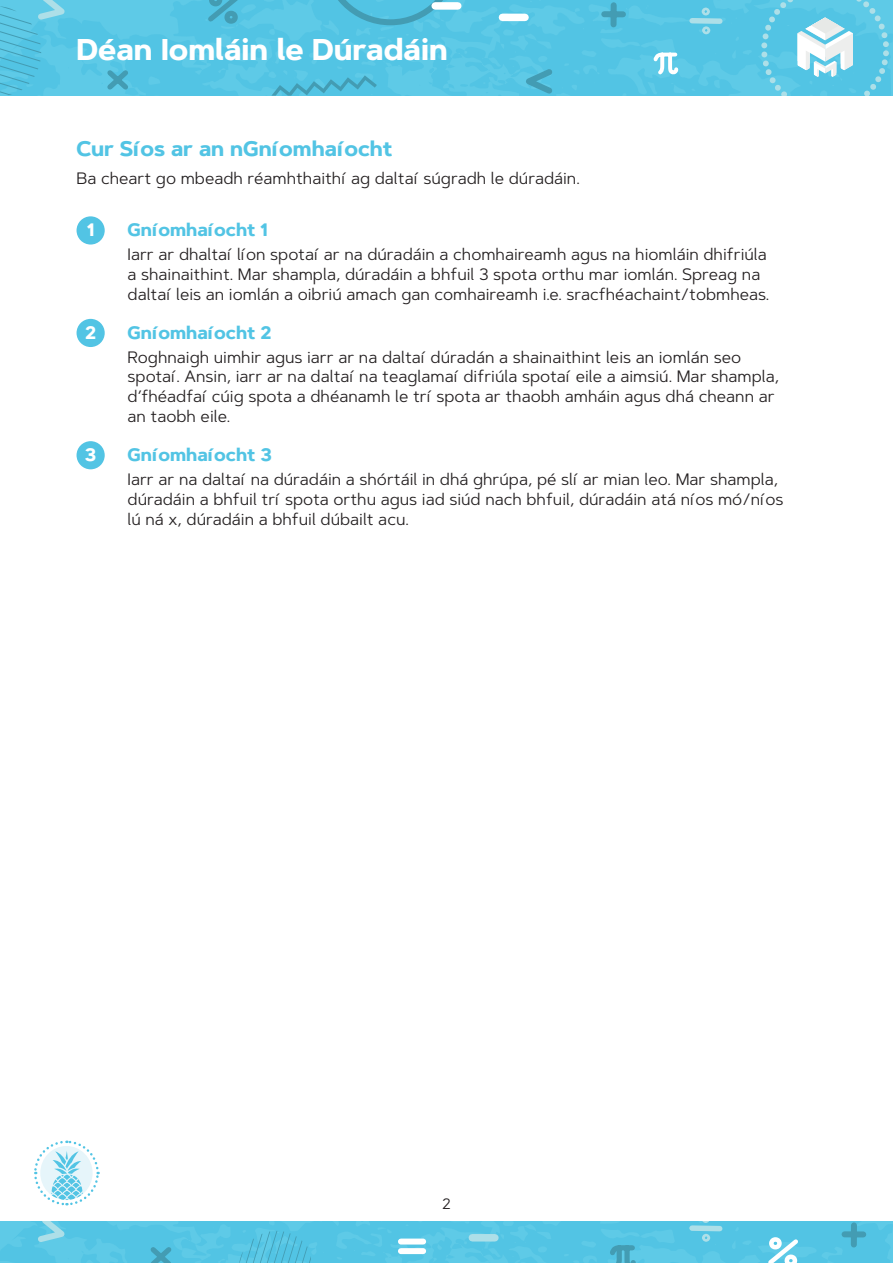
<style>
.page{position:relative;width:893px;height:1263px;background:#fff}
.page>*{position:absolute;margin:0;border:0;box-sizing:border-box;transform-origin:0 0}
.t1{font:700 30px "Artegra Sans";color:#fff}
.H2_Number{font:700 21px "Artegra Sans";color:#52c4e4}
.H3_Number{font:700 18px "Artegra Sans";color:#52c4e4}
.H3_Number-2{font:700 18px "Artegra Sans";color:#fff}
.Body{font:16.5px/19.8px "Artegra Sans";color:#231f20}
.t2{font:15px "Artegra Sans";color:#231f20}
</style>
<div class="page">
<svg style="left:0;top:0;width:893px;height:96px;background:#56c6e5"></svg>
<svg style="left:271px;top:75px;width:106px;height:21px;background:#4fbbd9"></svg>
<svg style="left:0;top:0;width:75px;height:94px;background:#5ac6e3"></svg>
<svg style="left:514px;top:64px;width:43px;height:32px"></svg>
<div style="left:502px;top:14px;width:23px;height:7px;background:#fff"></div>
<svg style="left:686px;top:5px;width:39px;height:32px"></svg>
<div style="left:604px;top:11px;width:19px;height:6px;background:#439cb3"></div>
<div style="left:610px;top:5px;width:7px;height:19px;background:#439cb3"></div>
<svg style="left:652px;top:51px;width:28px;height:27px"></svg>
<svg style="left:203px;top:0;width:40px;height:28px"></svg>
<svg style="left:323px;top:0;width:135px;height:25px;background:#51bdda"></svg>
<svg style="left:103px;top:65px;width:30px;height:29px"></svg>
<svg style="left:761px;top:0;width:128px;height:96px;background:#75cfe7"></svg>
<div style="left:435px;top:2px;width:23px;height:8px;background:#fff"></div>
<svg style="left:0;top:1221px;width:893px;height:42px;background:#59c6e4"></svg>
<svg style="left:34px;top:1140px;width:66px;height:66px"></svg>
<div style="left:77px;top:216px;width:28px;height:29px;background:#52c4e4;border-radius:50%"></div>
<div style="left:77px;top:319px;width:28px;height:28px;background:#52c4e4;border-radius:50%"></div>
<div style="left:77px;top:441px;width:28px;height:28px;background:#52c4e4;border-radius:50%"></div>
<h1 class="t1" style="left:77px;top:28px;width:373px">Déan Iomláin le Dúradáin</h1>
<p class="H2_Number" style="left:77px;top:133px;width:318px">Cur Síos ar an nGníomhaíocht</p>
<p class="Body" style="left:77px;top:168px;width:505px">Ba cheart go mbeadh réamhthaithí ag daltaí súgradh le dúradáin.</p>
<p class="H3_Number-2" style="left:87px;top:216px;width:9px">1</p>
<p class="H3_Number" style="left:128px;top:216px;width:142px">Gníomhaíocht 1</p>
<p class="Body" style="left:128px;top:244px;width:643px">Iarr ar dhaltaí líon spotaí ar na dúradáin a chomhaireamh agus na hiomláin dhifriúla a shainaithint. Mar shampla, dúradáin a bhfuil 3 spota orthu mar iomlán. Spreag na daltaí leis an iomlán a oibriú amach gan comhaireamh i.e. sracfhéachaint/tobmheas.</p>
<p class="H3_Number-2" style="left:85px;top:319px;width:12px">2</p>
<p class="H3_Number" style="left:128px;top:319px;width:145px">Gníomhaíocht 2</p>
<p class="Body" style="left:128px;top:347px;width:653px">Roghnaigh uimhir agus iarr ar na daltaí dúradán a shainaithint leis an iomlán seo spotaí. Ansin, iarr ar na daltaí na teaglamaí difriúla spotaí eile a aimsiú. Mar shampla, d’fhéadfaí cúig spota a dhéanamh le trí spota ar thaobh amháin agus dhá cheann ar an taobh eile.</p>
<p class="H3_Number-2" style="left:85px;top:441px;width:13px">3</p>
<p class="H3_Number" style="left:128px;top:441px;width:146px">Gníomhaíocht 3</p>
<p class="Body" style="left:128px;top:469px;width:657px">Iarr ar na daltaí na dúradáin a shórtáil in dhá ghrúpa, pé slí ar mian leo. Mar shampla, dúradáin a bhfuil trí spota orthu agus iad siúd nach bhfuil, dúradáin atá níos mó/níos lú ná x, dúradáin a bhfuil dúbailt acu.</p>
<p class="t2" style="left:442px;top:1193px;width:10px">2</p>
</div>
